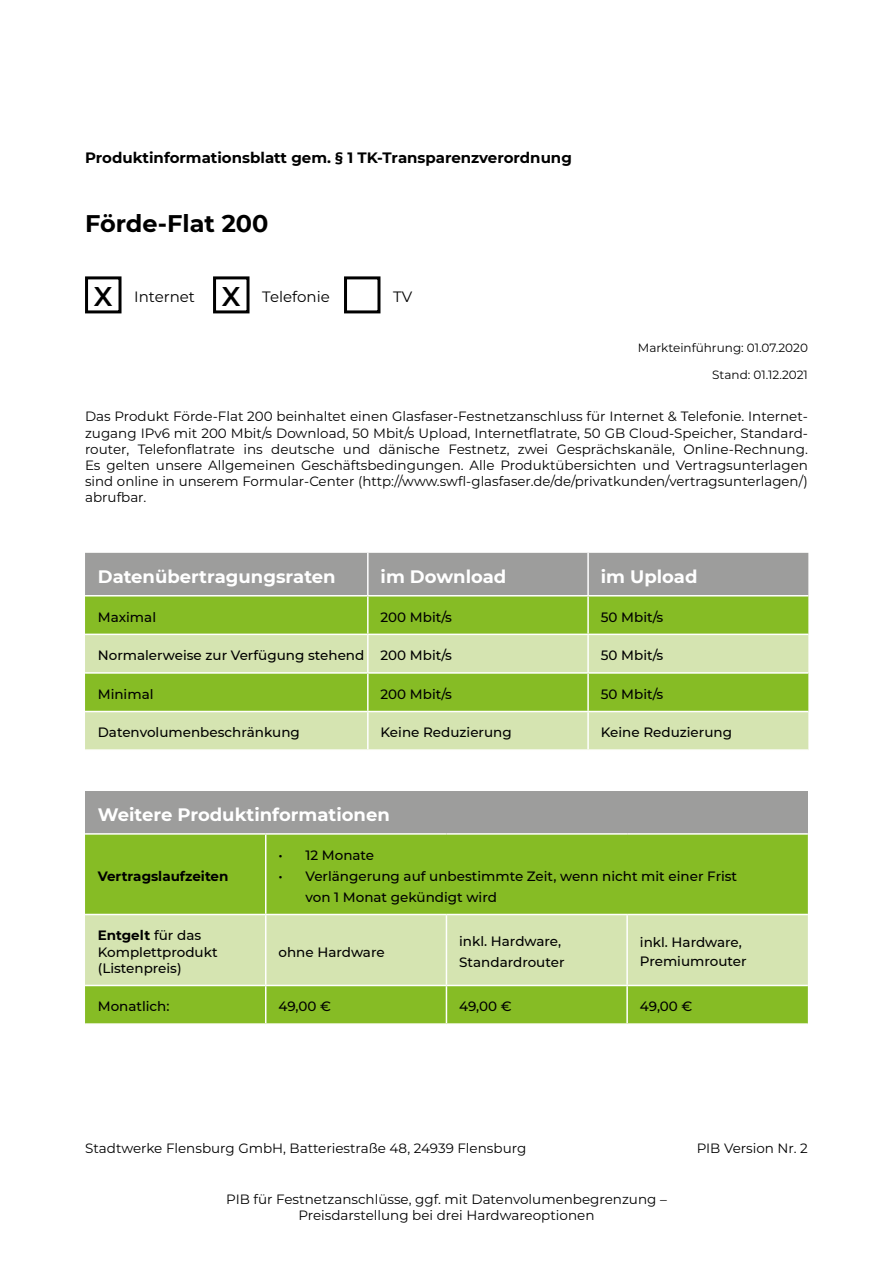
<style>
.page{position:relative;width:893px;height:1263px;background:#fff}
.page>*{position:absolute;margin:0;border:0;box-sizing:border-box;transform-origin:0 0}
.t1{font:600 27px "Montserrat";color:#000}
.t2{font:700 24px "Montserrat";color:#000}
.t3{font:700 18px "Montserrat";color:#fff}
.t4{font:700 15px "Montserrat";color:#000}
.t5{font:15px "Montserrat";color:#000}
.t6{font:13.5px/16.2px "Montserrat";color:#000;text-align:justify}
.t7{font:500 13.5px/21px "Montserrat";color:#000}
.t8{font:700 13.5px "Montserrat";color:#000}
.t9{font:12px "Montserrat";color:#000}
.s1{font-weight:600;font-size:27px}
.s2{font-weight:700}
</style>
<div class="page">
<div style="left:85px;top:553px;width:723px;height:42px;background:#9d9d9c"></div>
<div style="left:85px;top:596px;width:723px;height:38px;background:#86bc25"></div>
<svg style="left:85px;top:635px;width:723px;height:114px;background:#bbd683"></svg>
<hr style="left:367px;top:553px;width:2px;height:42px;background:#fff">
<hr style="left:587px;top:553px;width:2px;height:42px;background:#fff">
<hr style="left:367px;top:596px;width:2px;height:38px;background:#fff">
<hr style="left:587px;top:596px;width:2px;height:38px;background:#fff">
<hr style="left:367px;top:635px;width:2px;height:37px;background:#fff">
<hr style="left:587px;top:635px;width:2px;height:37px;background:#fff">
<hr style="left:367px;top:674px;width:2px;height:37px;background:#fff">
<hr style="left:587px;top:674px;width:2px;height:37px;background:#fff">
<hr style="left:367px;top:712px;width:2px;height:37px;background:#fff">
<hr style="left:587px;top:712px;width:2px;height:37px;background:#fff">
<hr style="left:85px;top:672px;width:283px;height:2px;background:#fff">
<hr style="left:368px;top:672px;width:220px;height:2px;background:#fff">
<hr style="left:588px;top:672px;width:220px;height:2px;background:#fff">
<hr style="left:85px;top:711px;width:283px;height:1px;background:#fff">
<hr style="left:368px;top:711px;width:220px;height:1px;background:#fff">
<hr style="left:588px;top:711px;width:220px;height:1px;background:#fff">
<div style="left:85px;top:791px;width:723px;height:43px;background:#9d9d9c"></div>
<div style="left:85px;top:835px;width:723px;height:188px;background:#86bc25"></div>
<div style="left:85px;top:915px;width:723px;height:70px;background:#d5e4b1"></div>
<hr style="left:85px;top:833px;width:181px;height:2px;background:#fff">
<hr style="left:266px;top:833px;width:180px;height:2px;background:#fff">
<hr style="left:446px;top:833px;width:181px;height:2px;background:#fff">
<hr style="left:627px;top:833px;width:181px;height:2px;background:#fff">
<hr style="left:265px;top:835px;width:1px;height:79px;background:#fff">
<hr style="left:85px;top:914px;width:181px;height:1px;background:#fff">
<hr style="left:266px;top:914px;width:180px;height:1px;background:#fff">
<hr style="left:265px;top:915px;width:1px;height:70px;background:#fff">
<hr style="left:446px;top:914px;width:181px;height:1px;background:#fff">
<hr style="left:446px;top:915px;width:1px;height:70px;background:#fff">
<hr style="left:627px;top:914px;width:181px;height:1px;background:#fff">
<hr style="left:626px;top:915px;width:2px;height:70px;background:#fff">
<hr style="left:85px;top:985px;width:181px;height:1px;background:#fff">
<hr style="left:266px;top:985px;width:180px;height:1px;background:#fff">
<hr style="left:265px;top:986px;width:1px;height:37px;background:#fff">
<hr style="left:446px;top:985px;width:181px;height:1px;background:#fff">
<hr style="left:446px;top:986px;width:1px;height:37px;background:#fff">
<hr style="left:627px;top:985px;width:181px;height:1px;background:#fff">
<hr style="left:626px;top:986px;width:2px;height:37px;background:#fff">
<div style="left:85px;top:276px;width:37px;height:37px;border:3px solid #000"></div>
<div style="left:213px;top:276px;width:37px;height:37px;border:3px solid #000"></div>
<div style="left:344px;top:276px;width:36px;height:37px;border:3px solid #000"></div>
<p class="t4" style="left:85px;top:147px;width:488px">Produktinformationsblatt gem. § 1 TK-Transparenzverordnung</p>
<h2 class="t2" style="left:85px;top:206px;width:185px">Förde-Flat 200</h2>
<p class="t5" style="left:94px;top:287px;width:103px"><span class="s1">X</span> Internet</p>
<p class="t5" style="left:262px;top:287px;width:69px">Telefonie</p>
<p class="t5" style="left:393px;top:287px;width:21px">TV</p>
<h1 class="t1" style="left:222px;top:277px;width:20px">X</h1>
<p class="t9" style="left:638px;top:339px;width:171px">Markteinführung: 01.07.2020</p>
<p class="t9" style="left:712px;top:366px;width:97px">Stand: 01.12.2021</p>
<p class="t6" style="left:85px;top:408px;width:724px">Das Produkt Förde-Flat 200 beinhaltet einen Glasfaser-Festnetzanschluss für Internet &amp; Telefonie. Internet&shy;zugang IPv6 mit 200 Mbit/s Download, 50 Mbit/s Upload, Internetflatrate, 50 GB Cloud-Speicher, Standard&shy;router, Telefonflatrate ins deutsche und dänische Festnetz, zwei Gesprächskanäle, Online-Rechnung.<br>Es gelten unsere Allgemeinen Geschäftsbedingungen. Alle Produktübersichten und Vertragsunterlagen sind online in unserem Formular-Center (http://www.swfl-glasfaser.de/de/privatkunden/vertragsunterlagen/) abrufbar.</p>
<h3 class="t3" style="left:98px;top:564px;width:239px">Datenübertragungsraten</h3>
<h3 class="t3" style="left:381px;top:564px;width:127px">im Download</h3>
<h3 class="t3" style="left:601px;top:564px;width:98px">im Upload</h3>
<p class="t7" style="left:98px;top:606px;width:60px">Maximal</p>
<p class="t7" style="left:381px;top:606px;width:73px">200 Mbit/s</p>
<p class="t7" style="left:601px;top:606px;width:64px">50 Mbit/s</p>
<p class="t7" style="left:98px;top:644px;width:356px">Normalerweise zur Verfügung stehend 200 Mbit/s</p>
<p class="t7" style="left:601px;top:644px;width:64px">50 Mbit/s</p>
<p class="t7" style="left:98px;top:683px;width:57px">Minimal</p>
<p class="t7" style="left:381px;top:683px;width:73px">200 Mbit/s</p>
<p class="t7" style="left:601px;top:683px;width:64px">50 Mbit/s</p>
<p class="t7" style="left:98px;top:721px;width:204px">Datenvolumenbeschränkung</p>
<p class="t7" style="left:381px;top:721px;width:133px">Keine Reduzierung</p>
<p class="t7" style="left:601px;top:721px;width:133px">Keine Reduzierung</p>
<h3 class="t3" style="left:98px;top:802px;width:294px">Weitere Produktinformationen</h3>
<p class="t8" style="left:98px;top:866px;width:132px">Vertragslaufzeiten</p>
<p class="t7" style="left:98px;top:927px;width:121px;line-height:16.2px"><span class="s2">Entgelt</span> für das<br>Komplettprodukt (Listenpreis)</p>
<p class="t7" style="left:278px;top:844px;width:97px">• 12 Monate</p>
<p class="t7" style="left:305px;top:865px;width:433px;text-indent:-27px">• Verlängerung auf unbestimmte Zeit, wenn nicht mit einer Frist von 1 Monat gekündigt wird</p>
<p class="t7" style="left:278px;top:941px;width:108px">ohne Hardware</p>
<p class="t7" style="left:459px;top:930px;width:107px">inkl. Hardware,<br>Standardrouter</p>
<p class="t7" style="left:640px;top:931px;width:108px;line-height:19.8px">inkl. Hardware,<br>Premiumrouter</p>
<p class="t7" style="left:98px;top:995px;width:73px">Monatlich:</p>
<p class="t7" style="left:278px;top:995px;width:54px">49,00 €</p>
<p class="t7" style="left:459px;top:995px;width:54px">49,00 €</p>
<p class="t7" style="left:640px;top:995px;width:54px">49,00 €</p>
<p class="t6" style="left:85px;top:1139px;width:443px">Stadtwerke Flensburg GmbH, Batteriestraße 48, 24939 Flensburg</p>
<p class="t6" style="left:697px;top:1139px;width:113px">PIB Version Nr. 2</p>
<p class="t6" style="left:226px;top:1190px;width:442px;text-align:center">PIB für Festnetzanschlüsse, ggf. mit Datenvolumenbegrenzung –<br>Preisdarstellung bei drei Hardwareoptionen</p>
</div>
